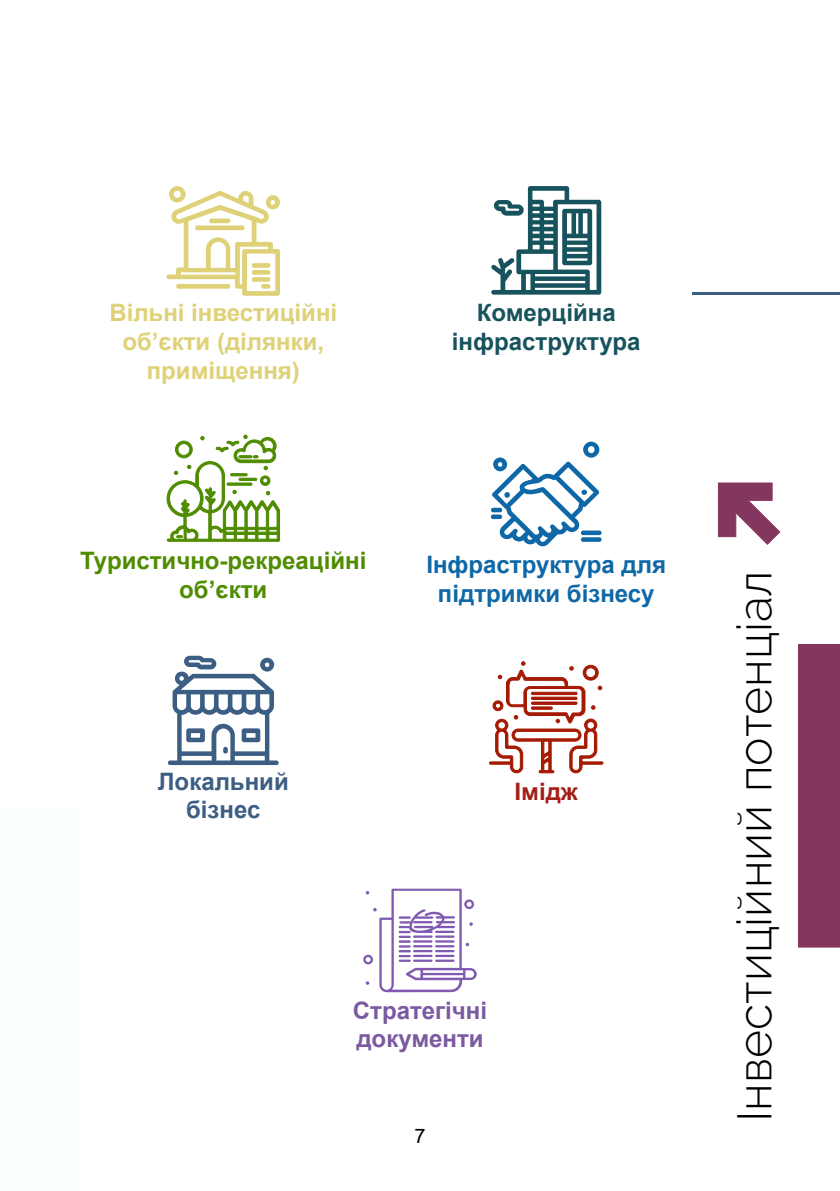
<style>
.page{position:relative;width:840px;height:1191px;background:#fff}
.page>*{position:absolute;margin:0;border:0;box-sizing:border-box;transform-origin:0 0}
.t1{font:300 48px "Raleway";color:#000}
.t2{font:700 24px/28.8px "Arial";color:#dfd177;text-align:center}
.t3{font:700 24px/28.8px "Arial";color:#0e67a7;text-align:center}
.t4{font:700 24px/28.8px "Arial";color:#4f8c00;text-align:center}
.t5{font:700 24px/28.8px "Arial";color:#17535d;text-align:center}
.t6{font:700 24px/28.8px "Arial";color:#7b5aa2}
.t7{font:700 24px/28.8px "Arial";color:#3c5e83;text-align:center}
.t8{font:700 24px "Arial";color:#a41f16}
.t9{font:20px "Arial";color:#000}
</style>
<div class="page">
<div style="left:798px;top:644px;width:41px;height:303px;background:#83375e"></div>
<svg style="left:727px;top:492px;width:53px;height:53px"></svg>
<div style="left:717px;top:499px;width:18px;height:38px;background:#83375e;border:1px solid #83375e"></div>
<div style="left:717px;top:482px;width:55px;height:19px;background:#83375e;border:1px solid #83375e"></div>
<svg style="left:491px;top:441px;width:111px;height:106px"></svg>
<svg style="left:168px;top:656px;width:111px;height:109px"></svg>
<svg style="left:363px;top:888px;width:113px;height:104px"></svg>
<svg style="left:491px;top:186px;width:110px;height:109px"></svg>
<svg style="left:489px;top:661px;width:114px;height:113px"></svg>
<svg style="left:166px;top:186px;width:114px;height:110px"></svg>
<svg style="left:166px;top:435px;width:114px;height:107px"></svg>
<div style="left:238px;top:478px;width:19px;height:3px;border:1px solid #4f8c00"></div>
<div style="left:226px;top:482px;width:26px;height:4px;border:1px solid #4f8c00"></div>
<div style="left:0;top:807px;width:79px;height:384px;background:#fbfffe"></div>
<hr style="left:692px;top:293px;width:147px;height:2px;background:#3c5e83">
<p class="t2" style="left:109px;top:299px;width:229px">Вільні інвестиційні об’єкти (ділянки, приміщення)</p>
<p class="t5" style="left:451px;top:299px;width:190px">Комерційна інфраструктура</p>
<p class="t4" style="left:80px;top:547px;width:287px">Туристично-рекреаційні об’єкти</p>
<p class="t3" style="left:426px;top:551px;width:241px">Інфраструктура для підтримки бізнесу</p>
<p class="t7" style="left:158px;top:767px;width:132px">Локальний бізнес</p>
<p class="t8" style="left:514px;top:774px;width:65px">Імідж</p>
<p class="t6" style="left:353px;top:996px;width:135px">Стратегічні документи</p>
<p class="t9" style="left:414px;top:1122px;width:13px">7</p>
<h1 class="t1" style="left:726px;top:1122px;width:552px;rotate:-90deg">Інвестиційний потенціал</h1>
</div>
